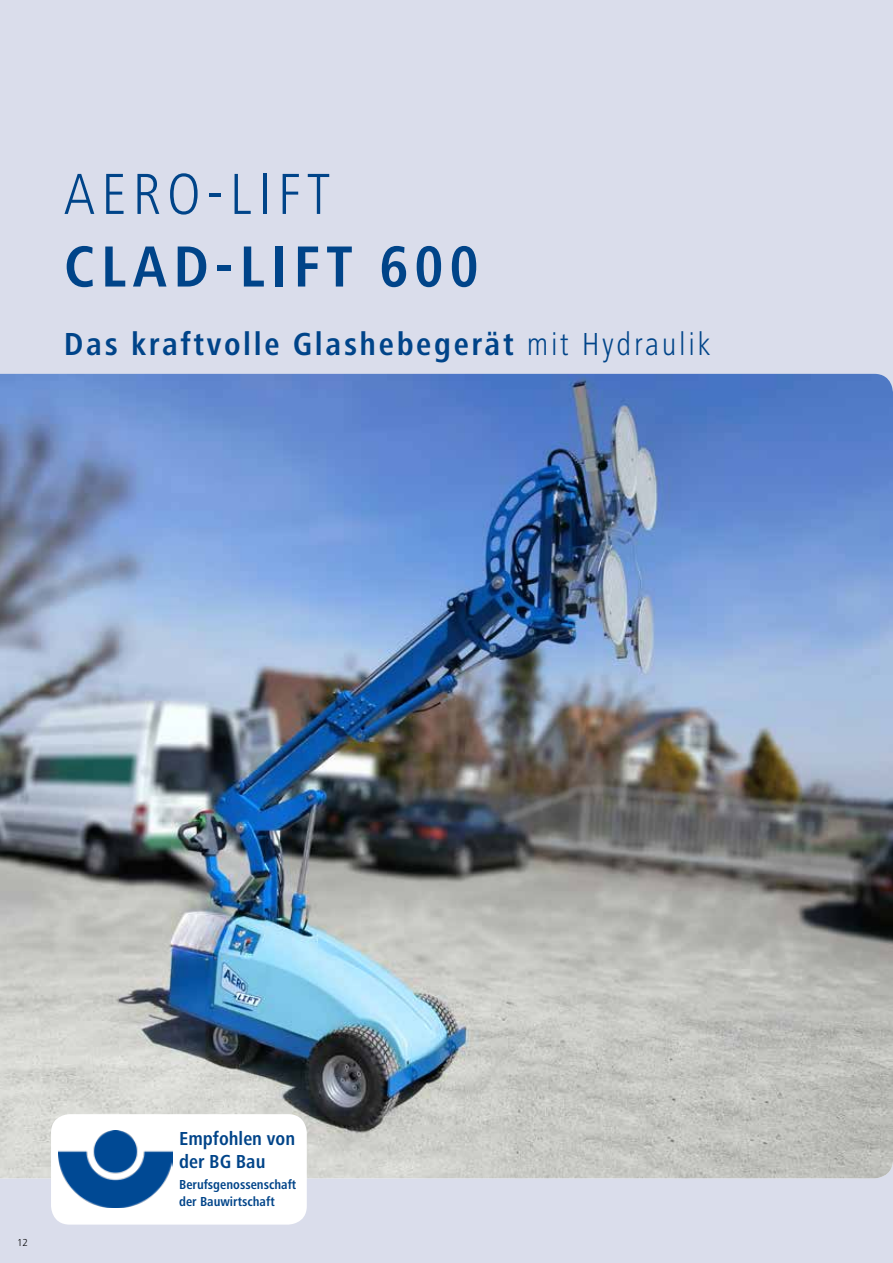
<style>
.page{position:relative;width:893px;height:1263px;background:#daddeb}
.page>*{position:absolute;margin:0;border:0;box-sizing:border-box;transform-origin:0 0}
.t1{font:700 condensed 60px "Frutiger Next LT";letter-spacing:.1em;color:#004489}
.t2{font:300 condensed 60px "Frutiger Next LT";letter-spacing:.1em;color:#004489}
.t3{font:700 condensed 33px "Frutiger Next LT";letter-spacing:.08em;color:#004489}
.t4{font:700 condensed 19.5px/23.4px "Frutiger Next LT";color:#004489}
.t5{font:700 condensed 13.5px/16.2px "Frutiger Next LT";color:#004489}
.t6{font:300 10.5px "Frutiger Next LT";color:#000}
.s1{font-weight:300}
</style>
<div class="page">
<img style="left:0;top:374px;width:893px;height:804px">
<div style="left:51px;top:1114px;width:256px;height:110px;background:#fff;border-radius:19px"></div>
<img style="left:58px;top:1130px;width:114px;height:77px">
<h1 class="t2" style="left:64px;top:161px;width:268px">AERO-LIFT</h1>
<h1 class="t1" style="left:64px;top:233px;width:416px">CLAD-LIFT 600</h1>
<p class="t3" style="left:64px;top:325px;width:648px">Das kraftvolle Glashebegerät <span class="s1">mit Hydraulik</span></p>
<p class="t6" style="left:17px;top:1236px;width:13px">12</p>
<p class="t4" style="left:179px;top:1127px;width:118px">Empfohlen von der BG Bau</p>
<p class="t5" style="left:179px;top:1177px;width:119px">Berufsgenossenschaft der Bauwirtschaft</p>
</div>
